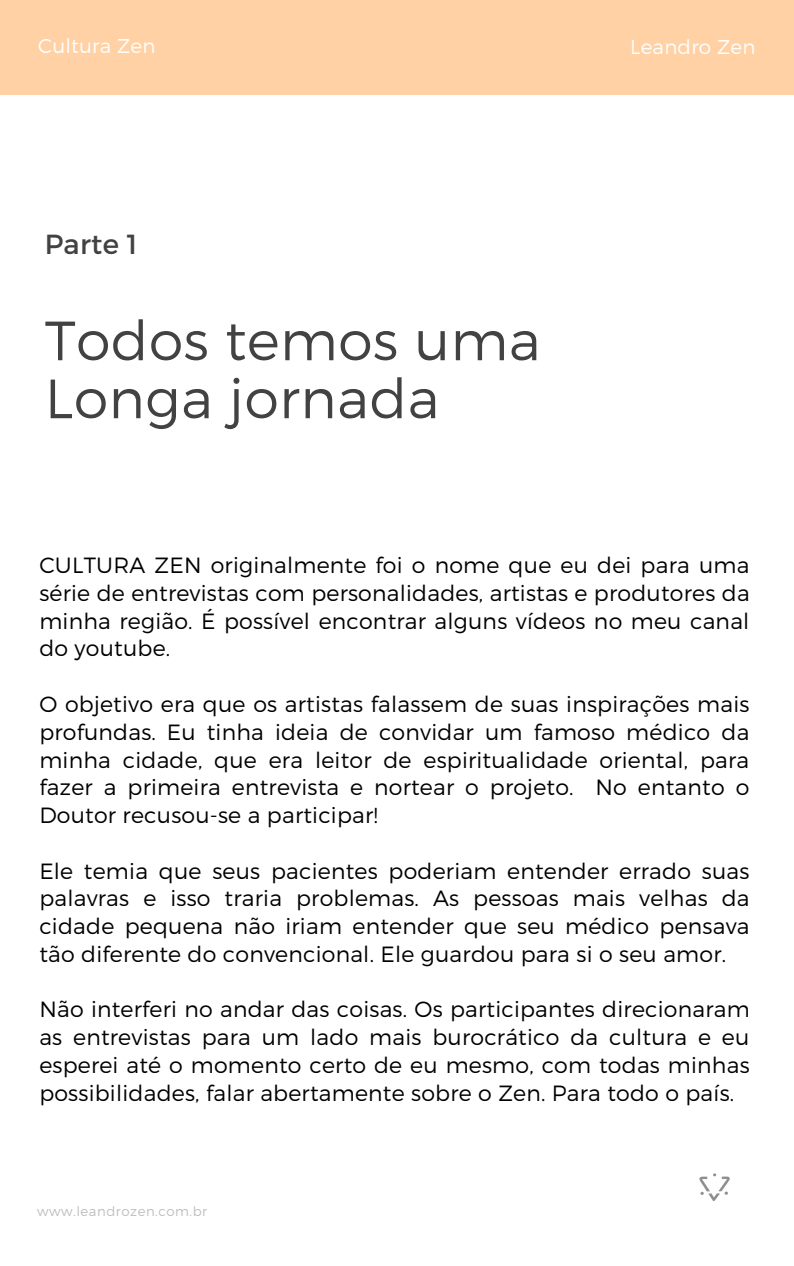
<style>
.page{position:relative;width:794px;height:1266px;background:#fff}
.page>*{position:absolute;margin:0;border:0;box-sizing:border-box;transform-origin:0 0}
.t1{font:300 55.2px/58px "Montserrat";letter-spacing:.01em;color:#424242}
.t2{font:27.6px "Montserrat";letter-spacing:.01em;color:#424242}
.t3{font:300 22.05px/27.8px "Montserrat";letter-spacing:.01em;color:#000;text-align:justify}
.t4{font:300 19.88px "Montserrat";letter-spacing:.01em;color:#fff}
.t5{font:300 13.27px "Montserrat";letter-spacing:.04em;color:#bebebe}
</style>
<div class="page">
<div style="left:0;top:0;width:793px;height:95px;background:#ffd1a4"></div>
<img style="left:699px;top:1173px;width:31px;height:28px">
<p class="t4" style="left:38px;top:33px;width:119px">Cultura Zen</p>
<p class="t4" style="left:630px;top:34px;width:127px">Leandro Zen</p>
<p class="t2" style="left:45px;top:226px;width:94px">Parte 1</p>
<h1 class="t1" style="left:45px;top:309px;width:497px">Todos temos uma<br>Longa jornada</h1>
<p class="t3" style="left:39px;top:550px;width:711px">CULTURA ZEN originalmente foi o nome que eu dei para uma série de entrevistas com personalidades, artistas e produtores da minha região. É possível encontrar alguns vídeos no meu canal do youtube.</p>
<p class="t3" style="left:39px;top:689px;width:711px">O objetivo era que os artistas falassem de suas inspirações mais profundas. Eu tinha ideia de convidar um famoso médico da minha cidade, que era leitor de espiritualidade oriental, para fazer a primeira entrevista e nortear o projeto. No entanto o Doutor recusou-se a participar!</p>
<p class="t3" style="left:39px;top:855px;width:711px">Ele temia que seus pacientes poderiam entender errado suas palavras e isso traria problemas. As pessoas mais velhas da cidade pequena não iriam entender que seu médico pensava tão diferente do convencional. Ele guardou para si o seu amor.</p>
<p class="t3" style="left:39px;top:994px;width:711px">Não interferi no andar das coisas. Os participantes direcionaram as entrevistas para um lado mais burocrático da cultura e eu esperei até o momento certo de eu mesmo, com todas minhas possibilidades, falar abertamente sobre o Zen. Para todo o país.</p>
<p class="t5" style="left:37px;top:1202px;width:171px">www.leandrozen.com.br</p>
</div>
